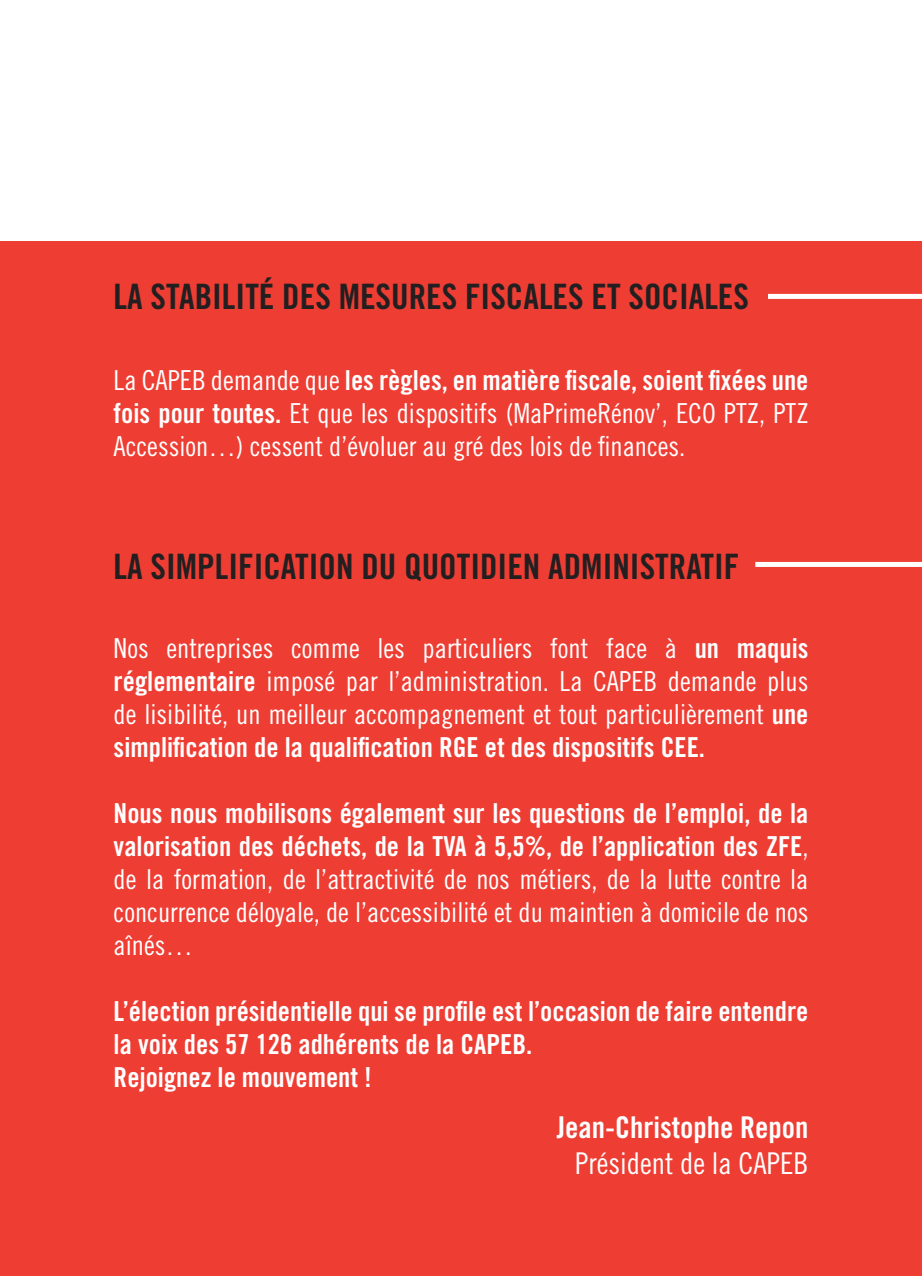
<style>
.page{position:relative;width:922px;height:1276px;background:#fff}
.page>*{position:absolute;margin:0;border:0;box-sizing:border-box;transform-origin:0 0}
.t1{font:35px "Trade Gothic Bold Cond Twenty";color:#231f20}
.t2{font:30px "Trade Gothic Bold Cond Twenty";color:#fff}
.t3{font:30px "Trade Gothic Cond Eighteen";color:#fff}
.t4{font:27.5px/33px "Trade Gothic Cond Eighteen";color:#fff;text-align:justify}
.t5{font:27.5px/33px "Trade Gothic Bold Cond Twenty";color:#fff}
.s1{font-family:"Trade Gothic Bold Cond Twenty"}
</style>
<div class="page">
<div style="left:0;top:241px;width:921px;height:1035px;background:#ee3e34"></div>
<div style="left:767px;top:294px;width:154px;height:5px;background:#fff"></div>
<div style="left:755px;top:562px;width:166px;height:5px;background:#fff"></div>
<p class="t1" style="left:114px;top:275px;width:636px">LA STABILITÉ DES MESURES FISCALES ET SOCIALES</p>
<p class="t4" style="left:114px;top:363px;width:696px">La CAPEB demande que <span class="s1">les règles, en matière fiscale, soient fixées une fois pour toutes.</span> Et que les dispositifs (MaPrimeRénov’, ECO PTZ, PTZ Accession…) cessent d’évoluer au gré des lois de finances.</p>
<p class="t1" style="left:114px;top:545px;width:627px">LA SIMPLIFICATION DU QUOTIDIEN ADMINISTRATIF</p>
<p class="t4" style="left:114px;top:631px;width:696px">Nos entreprises comme les particuliers font face à <span class="s1">un maquis réglementaire</span> imposé par l’administration. La CAPEB demande plus de lisibilité, un meilleur accompagnement et tout particulièrement <span class="s1">une simplification de la qualification RGE et des dispositifs CEE.</span></p>
<p class="t4" style="left:114px;top:796px;width:696px"><span class="s1">Nous nous mobilisons également sur les questions de l’emploi, de la valorisation des déchets, de la TVA à 5,5%, de l’application des ZFE</span>, de la formation, de l’attractivité de nos métiers, de la lutte contre la concurrence déloyale, de l’accessibilité et du maintien à domicile de nos aînés…</p>
<p class="t5" style="left:114px;top:994px;width:696px">L’élection présidentielle qui se profile est l’occasion de faire entendre la voix des 57 126 adhérents de la CAPEB.</p>
<p class="t5" style="left:114px;top:1060px;width:260px">Rejoignez le mouvement !</p>
<p class="t2" style="left:556px;top:1108px;width:253px">Jean-Christophe Repon</p>
<p class="t3" style="left:575px;top:1145px;width:235px">Président de la CAPEB</p>
</div>
